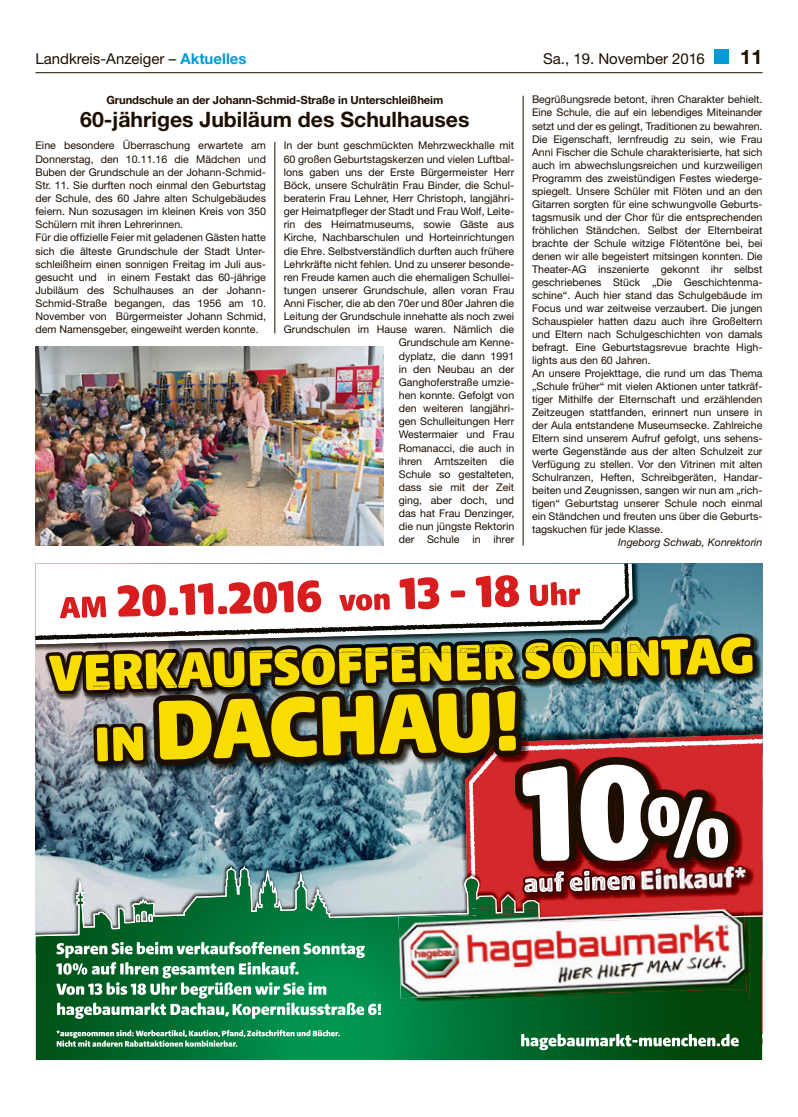
<style>
.page{position:relative;width:798px;height:1117px;background:#fff}
.page>*{position:absolute;margin:0;border:0;box-sizing:border-box;transform-origin:0 0}
.t1{font:700 21.25px "Helvetica Neue";color:#1c0e00}
.t2{font:700 20px "Helvetica Neue";color:#1c0e00}
.t3{font:15px "Helvetica Neue";color:#1c0e00}
.t4{font:700 11.25px "Helvetica Neue";letter-spacing:-.01em;color:#1c0e00}
.t5{font:10.62px/13.1px "Helvetica Neue";color:#1c0e00}
.t6{font:italic 10.62px "Helvetica Neue";color:#1c0e00}
.s1{font-weight:700;color:#009bd5}
</style>
<div class="page">
<div style="left:714px;top:50px;width:14px;height:14px;background:#009bd5"></div>
<hr style="left:274px;top:142px;width:1px;height:191px;background:#1c0e00">
<hr style="left:522px;top:96px;width:1px;height:449px;background:#1c0e00">
<hr style="left:35px;top:72px;width:727px;height:1px;background:#1c0e00">
<img style="left:35px;top:563px;width:727px;height:297px">
<svg style="left:35px;top:865px;width:727px;height:194px;background:#2c7546"></svg>
<svg style="left:56px;top:1029px;width:283px;height:17px;background:#459d6f"></svg>
<svg style="left:56px;top:941px;width:325px;height:77px"></svg>
<svg style="left:521px;top:1033px;width:217px;height:16px"></svg>
<img style="left:35px;top:644px;width:10px;height:8px">
<img style="left:45px;top:633px;width:710px;height:261px">
<svg style="left:35px;top:563px;width:597px;height:81px"></svg>
<svg style="left:35px;top:563px;width:594px;height:77px"></svg>
<svg style="left:60px;top:596px;width:46px;height:22px"></svg>
<svg style="left:118px;top:580px;width:203px;height:36px"></svg>
<svg style="left:339px;top:593px;width:50px;height:17px"></svg>
<svg style="left:399px;top:575px;width:120px;height:34px"></svg>
<svg style="left:529px;top:581px;width:51px;height:25px"></svg>
<img style="left:399px;top:908px;width:140px;height:5px">
<img style="left:399px;top:916px;width:350px;height:85px">
<svg style="left:398px;top:917px;width:1px;height:15px"></svg>
<svg style="left:744px;top:908px;width:5px;height:8px"></svg>
<img style="left:539px;top:908px;width:205px;height:5px">
<img style="left:399px;top:913px;width:347px;height:84px">
<img style="left:538px;top:913px;width:206px;height:8px">
<img style="left:640px;top:864px;width:107px;height:26px">
<img style="left:35px;top:347px;width:348px;height:198px">
<p class="t3" style="left:35px;top:53px;width:212px">Landkreis-Anzeiger – <span class="s1">Aktuelles</span></p>
<p class="t3" style="left:543px;top:53px;width:163px">Sa., 19. November 2016</p>
<p class="t2" style="left:740px;top:50px;width:24px">11</p>
<p class="t4" style="left:106px;top:96px;width:338px">Grundschule an der Johann-Schmid-Straße in Unterschleißheim</p>
<p class="t1" style="left:80px;top:112px;width:390px">60-jähriges Jubiläum des Schulhauses</p>
<p class="t5" style="left:35px;top:140px;width:232px">Eine besondere Überraschung erwartete am Donnerstag, den 10.11.16 die Mädchen und Buben der Grundschule an der Johann-Schmid-Str. 11. Sie durften noch einmal den Geburtstag der Schule, des 60 Jahre alten Schulgebäudes feiern. Nun sozusagen im kleinen Kreis von 350<br>Schülern mit ihren Lehrerinnen.<br>Für die offizielle Feier mit geladenen Gästen hatte sich die älteste Grundschule der Stadt Unter&shy;schleißheim einen sonnigen Freitag im Juli aus&shy;gesucht und in einem Festakt das 60-jährige Jubiläum des Schulhauses an der Johann-Schmid-Straße begangen, das 1956 am 10.<br>November von Bürgermeister Johann Schmid, dem Namensgeber, eingeweiht werden konnte.</p>
<p class="t5" style="left:283px;top:140px;width:232px;text-align:right">In der bunt geschmückten Mehrzweckhalle mit 60 großen Geburtstagskerzen und vielen Luftbal&shy;lons gaben uns der Erste Bürgermeister Herr Böck, unsere Schulrätin Frau Binder, die Schul&shy;beraterin Frau Lehner, Herr Christoph, langjähri&shy;ger Heimatpfleger der Stadt und Frau Wolf, Leite&shy;rin des Heimatmuseums, sowie Gäste aus Kirche, Nachbarschulen und Horteinrichtungen die Ehre. Selbstverständlich durften auch frühere Lehrkräfte nicht fehlen. Und zu unserer besonde&shy;ren Freude kamen auch die ehemaligen Schullei&shy;tungen unserer Grundschule, allen voran Frau Anni Fischer, die ab den 70er und 80er Jahren die Leitung der Grundschule innehatte als noch zwei Grundschulen im Hause waren. Nämlich die Grundschule am Kenne-<br>dyplatz, die dann 1991<br>in den Neubau an der<br>Ganghoferstraße umzie-<br>hen konnte. Gefolgt von<br>den weiteren langjähri-<br>gen Schulleitungen Herr<br>Westermaier und Frau<br>Romanacci, die auch in<br>ihren Amtszeiten die<br>Schule so gestalteten,<br>dass sie mit der Zeit<br>ging, aber doch, und<br>das hat Frau Denzinger,<br>die nun jüngste Rektorin<br>der Schule in ihrer</p>
<p class="t5" style="left:531px;top:94px;width:232px">Begrüßungsrede betont, ihren Charakter behielt.</p>
<p class="t5" style="left:531px;top:107px;width:232px">Eine Schule, die auf ein lebendiges Miteinander</p>
<p class="t5" style="left:531px;top:120px;width:232px">setzt und der es gelingt, Traditionen zu bewahren.</p>
<p class="t5" style="left:531px;top:133px;width:232px">Die Eigenschaft, lernfreudig zu sein, wie Frau</p>
<p class="t5" style="left:531px;top:146px;width:232px">Anni Fischer die Schule charakterisierte, hat sich</p>
<p class="t5" style="left:531px;top:159px;width:232px">auch im abwechslungsreichen und kurzweiligen</p>
<p class="t5" style="left:531px;top:172px;width:232px">Programm des zweistündigen Festes wiederge-</p>
<p class="t5" style="left:531px;top:185px;width:232px">spiegelt. Unsere Schüler mit Flöten und an den</p>
<p class="t5" style="left:531px;top:198px;width:232px">Gitarren sorgten für eine schwungvolle Geburts-</p>
<p class="t5" style="left:531px;top:211px;width:232px">tagsmusik und der Chor für die entsprechenden</p>
<p class="t5" style="left:531px;top:224px;width:232px">fröhlichen Ständchen. Selbst der Elternbeirat</p>
<p class="t5" style="left:531px;top:237px;width:232px">brachte der Schule witzige Flötentöne bei, bei</p>
<p class="t5" style="left:531px;top:250px;width:232px">denen wir alle begeistert mitsingen konnten. Die</p>
<p class="t5" style="left:531px;top:263px;width:232px">Theater-AG inszenierte gekonnt ihr selbst</p>
<p class="t5" style="left:531px;top:276px;width:232px">geschriebenes Stück „Die Geschichtenma-</p>
<p class="t5" style="left:531px;top:289px;width:232px">schine“. Auch hier stand das Schulgebäude im</p>
<p class="t5" style="left:531px;top:302px;width:232px">Focus und war zeitweise verzaubert. Die jungen</p>
<p class="t5" style="left:531px;top:315px;width:232px">Schauspieler hatten dazu auch ihre Großeltern</p>
<p class="t5" style="left:531px;top:328px;width:232px">und Eltern nach Schulgeschichten von damals</p>
<p class="t5" style="left:531px;top:341px;width:232px">befragt. Eine Geburtstagsrevue brachte High-</p>
<p class="t5" style="left:531px;top:354px;width:120px">lights aus den 60 Jahren.</p>
<p class="t5" style="left:531px;top:367px;width:232px">An unsere Projekttage, die rund um das Thema</p>
<p class="t5" style="left:531px;top:380px;width:232px">„Schule früher“ mit vielen Aktionen unter tatkräf-</p>
<p class="t5" style="left:531px;top:393px;width:232px">tiger Mithilfe der Elternschaft und erzählenden</p>
<p class="t5" style="left:531px;top:406px;width:232px">Zeitzeugen stattfanden, erinnert nun unsere in</p>
<p class="t5" style="left:531px;top:419px;width:232px">der Aula entstandene Museumsecke. Zahlreiche</p>
<p class="t5" style="left:531px;top:432px;width:232px">Eltern sind unserem Aufruf gefolgt, uns sehens-</p>
<p class="t5" style="left:531px;top:445px;width:232px">werte Gegenstände aus der alten Schulzeit zur</p>
<p class="t5" style="left:531px;top:458px;width:232px">Verfügung zu stellen. Vor den Vitrinen mit alten</p>
<p class="t5" style="left:531px;top:471px;width:232px">Schulranzen, Heften, Schreibgeräten, Handar-</p>
<p class="t5" style="left:531px;top:484px;width:232px">beiten und Zeugnissen, sangen wir nun am „rich-</p>
<p class="t5" style="left:531px;top:497px;width:232px">tigen“ Geburtstag unserer Schule noch einmal</p>
<p class="t5" style="left:531px;top:510px;width:232px">ein Ständchen und freuten uns über die Geburts-</p>
<p class="t5" style="left:531px;top:523px;width:132px">tagskuchen für jede Klasse.</p>
<p class="t6" style="left:617px;top:538px;width:146px">Ingeborg Schwab, Konrektorin</p>
</div>
